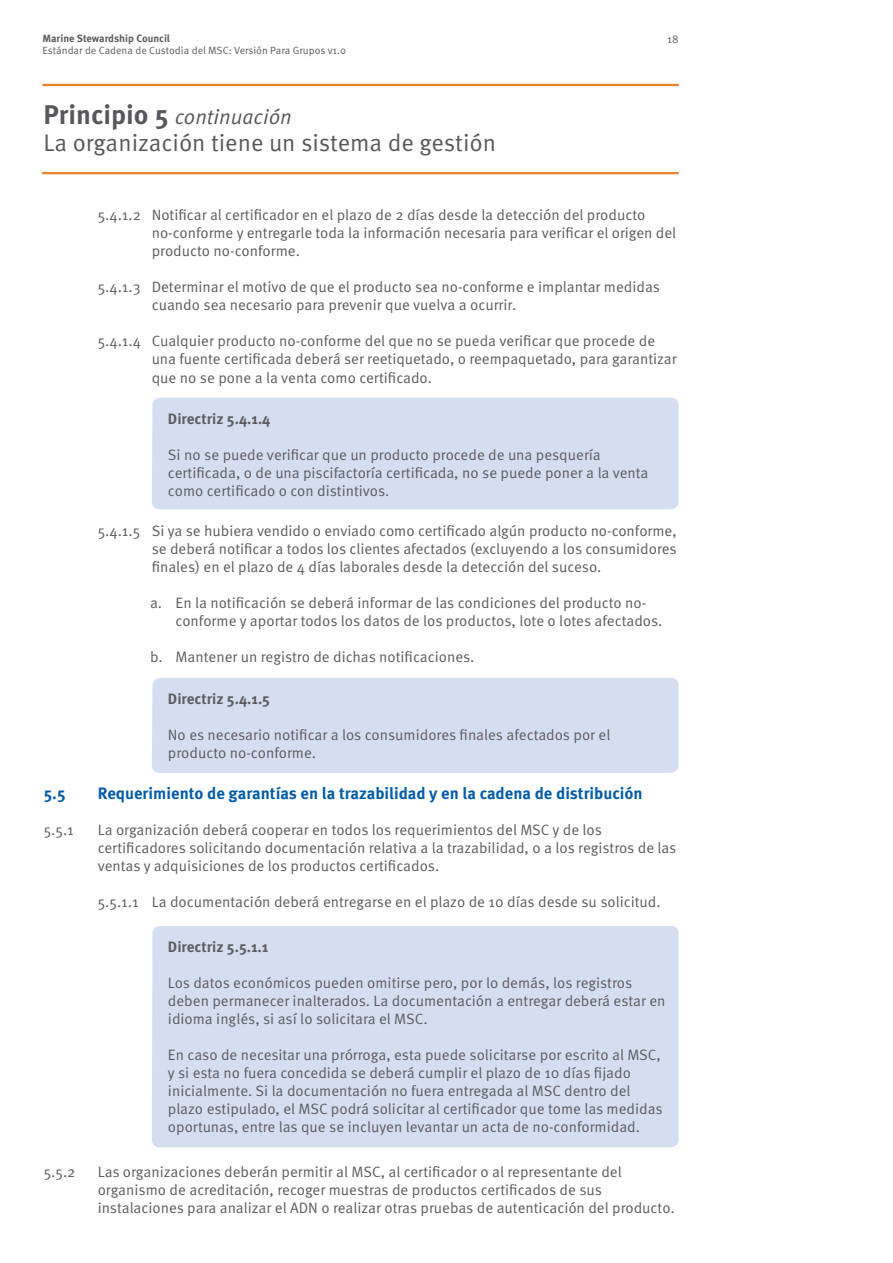
<style>
.page{position:relative;width:893px;height:1263px;background:#fff}
.page>*{position:absolute;margin:0;border:0;box-sizing:border-box;transform-origin:0 0}
.t1{font:24px "Meta Pro";color:#57585b}
.t2{font:italic 21px "Meta Pro";color:#57585b}
.t3{font:700 16.5px "Meta Pro";color:#005ca7}
.t4{font:15px/18px "Meta Pro";color:#5c5b5f}
.t5{font:700 15px "Meta Pro";color:#5c5b5f}
.t6{font:11.25px "Meta Pro";color:#5c5b5f}
.t7{font:10.5px "Meta Pro";color:#5c5b5f}
.t8{font:700 10.5px "Meta Pro";color:#5c5b5f}
.s1{font-weight:700;font-style:normal;font-size:27px}
</style>
<div class="page">
<div style="left:152px;top:398px;width:527px;height:111px;background:#d5def0"></div>
<div style="left:152px;top:678px;width:527px;height:95px;background:#d5def0"></div>
<div style="left:152px;top:926px;width:527px;height:221px;background:#d5def0"></div>
<hr style="left:42px;top:172px;width:637px;height:2px;background:#ed8324">
<hr style="left:42px;top:84px;width:637px;height:2px;background:#ed8324">
<p class="t8" style="left:43px;top:32px;width:129px">Marine Stewardship Council</p>
<p class="t6" style="left:667px;top:31px;width:13px">18</p>
<p class="t7" style="left:43px;top:44px;width:305px">Estándar de Cadena de Custodia del MSC: Versión Para Grupos v1.0</p>
<h2 class="t2" style="left:43px;top:103px;width:250px"><span class="s1">Principio 5</span> continuación</h2>
<h1 class="t1" style="left:43px;top:127px;width:454px">La organización tiene un sistema de gestión</h1>
<p class="t4" style="left:152px;top:206px;width:526px;text-indent:-54px">5.4.1.2 Notificar al certificador en el plazo de 2 días desde la detección del producto no-conforme y entregarle toda la información necesaria para verificar el origen del producto no-conforme.</p>
<p class="t4" style="left:152px;top:278px;width:510px;text-indent:-54px">5.4.1.3 Determinar el motivo de que el producto sea no-conforme e implantar medidas cuando sea necesario para prevenir que vuelva a ocurrir.</p>
<p class="t4" style="left:152px;top:332px;width:526px;text-indent:-54px">5.4.1.4 Cualquier producto no-conforme del que no se pueda verificar que procede de una fuente certificada deberá ser reetiquetado, o reempaquetado, para garantizar</p>
<p class="t4" style="left:152px;top:370px;width:282px">que no se pone a la venta como certificado.</p>
<p class="t5" style="left:168px;top:409px;width:104px">Directriz 5.4.1.4</p>
<p class="t4" style="left:168px;top:446px;width:482px">Si no se puede verificar que un producto procede de una pesquería certificada, o de una piscifactoría certificada, no se puede poner a la venta como certificado o con distintivos.</p>
<p class="t4" style="left:152px;top:523px;width:526px;text-align:justify;text-indent:-54px">5.4.1.5 Si ya se hubiera vendido o enviado como certificado algún producto no-conforme, se deberá notificar a todos los clientes afectados (excluyendo a los consumidores finales) en el plazo de 4 días laborales desde la detección del suceso.</p>
<p class="t4" style="left:176px;top:595px;width:488px;text-indent:-26px">a. En la notificación se deberá informar de las condiciones del producto no&shy;conforme y aportar todos los datos de los productos, lote o lotes afectados.</p>
<p class="t4" style="left:150px;top:649px;width:326px">b. Mantener un registro de dichas notificaciones.</p>
<p class="t5" style="left:168px;top:690px;width:104px">Directriz 5.4.1.5</p>
<p class="t4" style="left:168px;top:727px;width:444px">No es necesario notificar a los consumidores finales afectados por el producto no-conforme.</p>
<p class="t3" style="left:44px;top:783px;width:23px">5.5</p>
<p class="t3" style="left:98px;top:783px;width:546px">Requerimiento de garantías en la trazabilidad y en la cadena de distribución</p>
<p class="t4" style="left:44px;top:821px;width:32px">5.5.1</p>
<p class="t4" style="left:98px;top:821px;width:580px">La organización deberá cooperar en todos los requerimientos del MSC y de los certificadores solicitando documentación relativa a la trazabilidad, o a los registros de las ventas y adquisiciones de los productos certificados.</p>
<p class="t4" style="left:98px;top:893px;width:564px">5.5.1.1 La documentación deberá entregarse en el plazo de 10 días desde su solicitud.</p>
<p class="t5" style="left:168px;top:938px;width:102px">Directriz 5.5.1.1</p>
<p class="t4" style="left:168px;top:975px;width:499px">Los datos económicos pueden omitirse pero, por lo demás, los registros deben permanecer inalterados. La documentación a entregar deberá estar en idioma inglés, si así lo solicitara el MSC.</p>
<p class="t4" style="left:168px;top:1047px;width:496px">En caso de necesitar una prórroga, esta puede solicitarse por escrito al MSC, y si esta no fuera concedida se deberá cumplir el plazo de 10 días fijado inicialmente. Si la documentación no fuera entregada al MSC dentro del plazo estipulado, el MSC podrá solicitar al certificador que tome las medidas oportunas, entre las que se incluyen levantar un acta de no-conformidad.</p>
<p class="t4" style="left:44px;top:1163px;width:33px">5.5.2</p>
<p class="t4" style="left:98px;top:1163px;width:579px">Las organizaciones deberán permitir al MSC, al certificador o al representante del organismo de acreditación, recoger muestras de productos certificados de sus instalaciones para analizar el ADN o realizar otras pruebas de autenticación del producto.</p>
</div>
